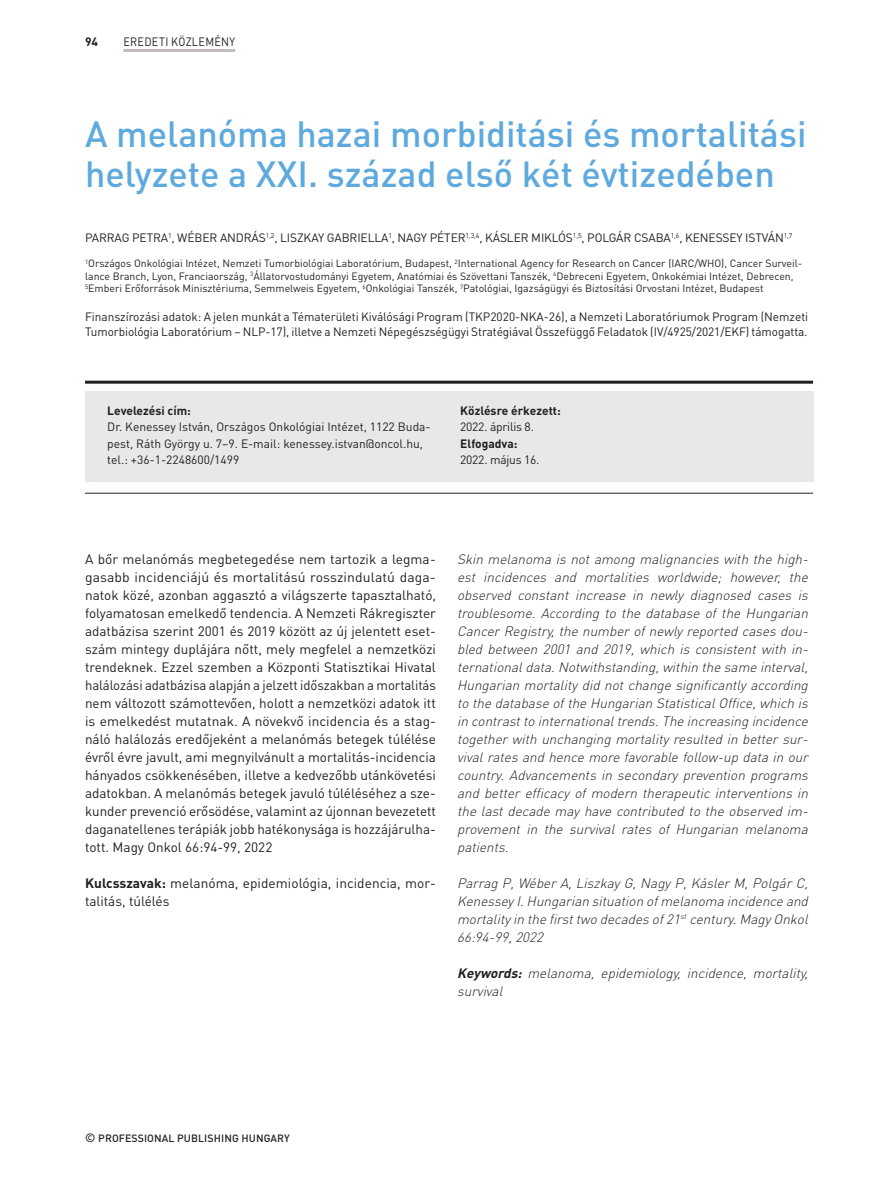
<style>
.page{position:relative;width:893px;height:1191px;background:#fff}
.page>*{position:absolute;margin:0;border:0;box-sizing:border-box;transform-origin:0 0}
.főcim{font:500 36px/40.5px "DIN Pro";color:#5ea9dd}
.angol_bevezető{font:italic 300 13.5px/18px "DIN Pro";color:#231f20;text-align:justify}
.kenyér{font:13.5px/18px "DIN Pro";color:#231f20;text-align:justify}
.kenyér_behúz{font:12px/14.4px "DIN Pro";letter-spacing:-.005em;color:#231f20}
.levelezés{font:12px/16.5px "DIN Pro";color:#231f20}
.szerzők{font:12px "DIN Pro";letter-spacing:-.01em;color:#231f20}
.t1{font:700 12px "DIN Pro";color:#231f20}
.kenyér_behúz-2{font:12px "DIN Pro";letter-spacing:.03em;color:#231f20;scale:.9 1}
.munkahely{font:10.5px/12.6px "DIN Pro";color:#231f20}
.t2{font:500 10.5px "DIN Pro";letter-spacing:.01em;color:#231f20}
.s1{font-weight:700}
.s2{font-size:12px}
</style>
<div class="page">
<hr style="left:123px;top:49px;width:112px;height:3px;background:#c3b9c1">
<div style="left:85px;top:391px;width:728px;height:91px;background:#eae7ea"></div>
<hr style="left:85px;top:381px;width:728px;height:3px;background:#231f20">
<hr style="left:85px;top:493px;width:728px;height:1px;background:#231f20">
<p class="t1" style="left:85px;top:33px;width:15px">94</p>
<p class="kenyér_behúz-2" style="left:123px;top:34px;width:126px">EREDETI KÖZLEMÉNY</p>
<p class="főcim" style="left:85px;top:112px;width:723px">A melanóma hazai morbiditási és mortalitási helyzete a XXI. század első két évtizedében</p>
<p class="szerzők" style="left:85px;top:229px;width:709px">PARRAG PETRA<sup>1</sup>, WÉBER ANDRÁS<sup>1,2</sup>, LISZKAY GABRIELLA<sup>1</sup>, NAGY PÉTER<sup>1,3,4</sup>, KÁSLER MIKLÓS<sup>1,5</sup>, POLGÁR CSABA<sup>1,6</sup>, KENESSEY ISTVÁN<sup>1,7</sup></p>
<p class="munkahely" style="left:85px;top:257px;width:719px"><sup>1</sup>Országos Onkológiai Intézet, Nemzeti Tumorbiológiai Laboratórium, Budapest, <sup>2</sup>International Agency for Research on Cancer (IARC/WHO), Cancer Surveil&shy;lance Branch, Lyon, Franciaország, <sup>3</sup>Állatorvostudományi Egyetem, Anatómiai és Szövettani Tanszék, <sup>4</sup>Debreceni Egyetem, Onkokémiai Intézet, Debrecen,<br><sup>5</sup>Emberi Erőforrások Minisztériuma, Semmelweis Egyetem, <sup>6</sup>Onkológiai Tanszék, <sup>7</sup>Patológiai, Igazságügyi és Biztosítási Orvostani Intézet, Budapest</p>
<p class="kenyér_behúz" style="left:85px;top:309px;width:725px">Finanszírozási adatok: A jelen munkát a Tématerületi Kiválósági Program (TKP2020-NKA-26), a Nemzeti Laboratóriumok Program (Nemzeti<br>Tumorbiológia Laboratórium – NLP-17), illetve a Nemzeti Népegészségügyi Stratégiával Összefüggő Feladatok (IV/4925/2021/EKF) támogatta.</p>
<p class="t1" style="left:107px;top:402px;width:85px">Levelezési cím:</p>
<p class="levelezés" style="left:107px;top:418px;width:325px">Dr. Kenessey István, Országos Onkológiai Intézet, 1122 Buda&shy;pest, Ráth György u. 7−9. E-mail: kenessey.istvan@oncol.hu, tel.: +36-1-2248600/1499</p>
<p class="t1" style="left:460px;top:402px;width:102px">Közlésre érkezett:</p>
<p class="kenyér_behúz" style="left:460px;top:419px;width:75px">2022. április 8.</p>
<p class="t1" style="left:460px;top:435px;width:59px">Elfogadva:</p>
<p class="kenyér_behúz" style="left:460px;top:452px;width:81px">2022. május 16.</p>
<p class="kenyér" style="left:85px;top:549px;width:353px">A bőr melanómás megbetegedése nem tartozik a legma&shy;gasabb incidenciájú és mortalitású rosszindulatú daga&shy;natok közé, azonban aggasztó a világszerte tapasztalható, folyamatosan emelkedő tendencia. A Nemzeti Rákregiszter adatbázisa szerint 2001 és 2019 között az új jelentett eset&shy;szám mintegy duplájára nőtt, mely megfelel a nemzetközi trendeknek. Ezzel szemben a Központi Statisztikai Hivatal halálozási adatbázisa alapján a jelzett időszakban a mortalitás nem változott számottevően, holott a nemzetközi adatok itt is emelkedést mutatnak. A növekvő incidencia és a stag&shy;náló halálozás eredőjeként a melanómás betegek túlélése évről évre javult, ami megnyilvánult a mortalitás-incidencia hányados csökkenésében, illetve a kedvezőbb utánkövetési adatokban. A melanómás betegek javuló túléléséhez a sze&shy;kunder prevenció erősödése, valamint az újonnan bevezetett daganatellenes terápiák jobb hatékonysága is hozzájárulha&shy;tott. Magy Onkol 66:94-99, 2022</p>
<p class="kenyér" style="left:85px;top:873px;width:352px"><span class="s1">Kulcsszavak:</span> melanóma, epidemiológia, incidencia, mor&shy;talitás, túlélés</p>
<p class="angol_bevezető" style="left:457px;top:549px;width:356px">Skin melanoma is not among malignancies with the high&shy;est incidences and mortalities worldwide; however, the observed constant increase in newly diagnosed cases is troublesome. According to the database of the Hungarian CancerRegistry,the numberofnewlyreported casesdou&shy;bled between 2001 and 2019, which is consistent with in&shy;ternationaldata.Notwithstanding,within the same interval, Hungarian mortality did not change significantly according to the database ofthe Hungarian StatisticalOffice,which is in contrastto internationaltrends.The increasing incidence together with unchanging mortality resulted in better sur&shy;vivalratesand hence more favorable follow-up data in our country. Advancements in secondary prevention programs and better efficacy of modern therapeutic interventions in the last decade may have contributed to the observed im&shy;provement in the survival rates of Hungarian melanoma patients.</p>
<p class="angol_bevezető" style="left:457px;top:873px;width:356px">Parrag P,WéberA,LiszkayG,NagyP,KáslerM,PolgárC, KenesseyI.Hungarian situation ofmelanoma incidence and mortalityin the firsttwo decadesof21<sup>st</sup> century.MagyOnkol 66:94-99,2022</p>
<p class="angol_bevezető" style="left:457px;top:963px;width:356px"><span class="s1">Keywords:</span> melanoma, epidemiology, incidence, mortality, survival</p>
<p class="t2" style="left:85px;top:1130px;width:206px"><span class="s2">©</span> PROFESSIONAL PUBLISHING HUNGARY</p>
</div>
